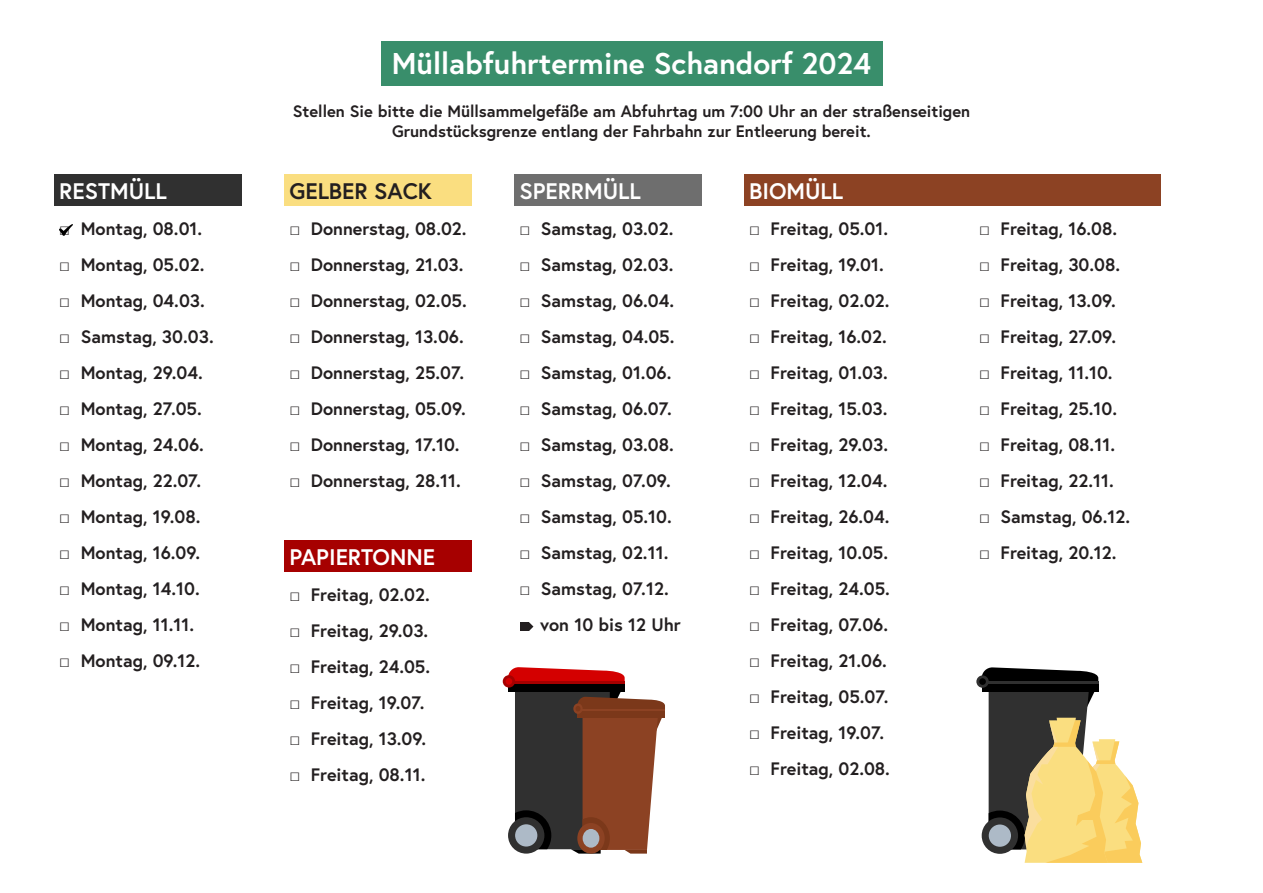
<style>
.page{position:relative;width:1263px;height:893px;background:#fff}
.page>*{position:absolute;margin:0;border:0;box-sizing:border-box;transform-origin:0 0}
.t1{font:700 30px "Europa";color:#fff}
.t2{font:700 22.5px "Europa";color:#fff}
.t3{font:700 22.5px "Europa";color:#231f20}
.t4{font:700 18px "Europa";color:#231f20}
.t5{font:700 16.5px/19.8px "Europa";color:#231f20;text-align:center}
.s1{font-family:"Arial"}
</style>
<div class="page">
<div style="left:54px;top:174px;width:187px;height:32px;background:#303030"></div>
<div style="left:381px;top:41px;width:501px;height:45px;background:#398e6b"></div>
<div style="left:284px;top:540px;width:187px;height:31px;background:#a60000"></div>
<div style="left:514px;top:174px;width:187px;height:32px;background:#6e6e6e"></div>
<div style="left:744px;top:174px;width:416px;height:32px;background:#8c4223"></div>
<div style="left:284px;top:174px;width:187px;height:32px;background:#fade80"></div>
<div style="left:982px;top:817px;width:36px;height:37px;background:#303030;border-radius:50%"></div>
<div style="left:982px;top:683px;width:116px;height:9px;background:#000"></div>
<svg style="left:982px;top:667px;width:116px;height:15px"></svg>
<svg style="left:976px;top:675px;width:13px;height:13px"></svg>
<div style="left:979px;top:678px;width:7px;height:7px;background:#000;border-radius:50%"></div>
<hr style="left:987px;top:682px;width:111px;height:2px;background:#303030">
<div style="left:508px;top:817px;width:36px;height:37px;background:#303030;border-radius:50%"></div>
<div style="left:508px;top:683px;width:117px;height:9px;background:#000"></div>
<svg style="left:508px;top:667px;width:117px;height:14px"></svg>
<svg style="left:503px;top:675px;width:12px;height:12px"></svg>
<div style="left:506px;top:678px;width:6px;height:7px;background:#d40000;border-radius:50%"></div>
<hr style="left:513px;top:681px;width:112px;height:3px;background:#a60000">
<svg style="left:515px;top:692px;width:150px;height:162px"></svg>
<hr style="left:581px;top:709px;width:84px;height:2px;background:#8c4223">
<svg style="left:989px;top:689px;width:153px;height:174px"></svg>
<div style="left:521px;top:622px;width:8px;height:9px;background:#231f20"></div>
<svg style="left:529px;top:622px;width:4px;height:9px"></svg>
<svg style="left:59px;top:224px;width:14px;height:12px"></svg>
<p class="t2" style="left:59px;top:176px;width:109px">RESTMÜLL</p>
<p class="t4" style="left:59px;top:216px;width:144px"><span class="s1">□</span> Montag, 08.01.</p>
<p class="t4" style="left:59px;top:252px;width:147px"><span class="s1">□</span> Montag, 05.02.</p>
<p class="t4" style="left:59px;top:288px;width:147px"><span class="s1">□</span> Montag, 04.03.</p>
<p class="t4" style="left:59px;top:324px;width:156px"><span class="s1">□</span> Samstag, 30.03.</p>
<p class="t4" style="left:59px;top:360px;width:145px"><span class="s1">□</span> Montag, 29.04.</p>
<p class="t4" style="left:59px;top:396px;width:144px"><span class="s1">□</span> Montag, 27.05.</p>
<p class="t4" style="left:59px;top:432px;width:146px"><span class="s1">□</span> Montag, 24.06.</p>
<p class="t4" style="left:59px;top:468px;width:144px"><span class="s1">□</span> Montag, 22.07.</p>
<p class="t4" style="left:59px;top:504px;width:143px"><span class="s1">□</span> Montag, 19.08.</p>
<p class="t4" style="left:59px;top:540px;width:142px"><span class="s1">□</span> Montag, 16.09.</p>
<p class="t4" style="left:59px;top:576px;width:142px"><span class="s1">□</span> Montag, 14.10.</p>
<p class="t4" style="left:59px;top:612px;width:136px"><span class="s1">□</span> Montag, 11.11.</p>
<p class="t4" style="left:59px;top:648px;width:142px"><span class="s1">□</span> Montag, 09.12.</p>
<p class="t1" style="left:392px;top:43px;width:481px">Müllabfuhrtermine Schandorf 2024</p>
<p class="t5" style="left:293px;top:101px;width:679px">Stellen Sie bitte die Müllsammelgefäße am Abfuhrtag um 7:00 Uhr an der straßenseitigen<br>Grundstücksgrenze entlang der Fahrbahn zur Entleerung bereit.</p>
<p class="t3" style="left:289px;top:176px;width:144px">GELBER SACK</p>
<p class="t4" style="left:289px;top:216px;width:179px"><span class="s1">□</span> Donnerstag, 08.02.</p>
<p class="t4" style="left:289px;top:252px;width:176px"><span class="s1">□</span> Donnerstag, 21.03.</p>
<p class="t4" style="left:289px;top:288px;width:179px"><span class="s1">□</span> Donnerstag, 02.05.</p>
<p class="t4" style="left:289px;top:324px;width:176px"><span class="s1">□</span> Donnerstag, 13.06.</p>
<p class="t4" style="left:289px;top:360px;width:176px"><span class="s1">□</span> Donnerstag, 25.07.</p>
<p class="t4" style="left:289px;top:396px;width:178px"><span class="s1">□</span> Donnerstag, 05.09.</p>
<p class="t4" style="left:289px;top:432px;width:172px"><span class="s1">□</span> Donnerstag, 17.10.</p>
<p class="t4" style="left:289px;top:468px;width:173px"><span class="s1">□</span> Donnerstag, 28.11.</p>
<p class="t2" style="left:289px;top:541px;width:147px">PAPIERTONNE</p>
<p class="t4" style="left:289px;top:582px;width:142px"><span class="s1">□</span> Freitag, 02.02.</p>
<p class="t4" style="left:289px;top:618px;width:140px"><span class="s1">□</span> Freitag, 29.03.</p>
<p class="t4" style="left:289px;top:654px;width:142px"><span class="s1">□</span> Freitag, 24.05.</p>
<p class="t4" style="left:289px;top:690px;width:137px"><span class="s1">□</span> Freitag, 19.07.</p>
<p class="t4" style="left:289px;top:726px;width:138px"><span class="s1">□</span> Freitag, 13.09.</p>
<p class="t4" style="left:289px;top:762px;width:137px"><span class="s1">□</span> Freitag, 08.11.</p>
<p class="t2" style="left:519px;top:176px;width:123px">SPERRMÜLL</p>
<p class="t4" style="left:519px;top:216px;width:156px"><span class="s1">□</span> Samstag, 03.02.</p>
<p class="t4" style="left:519px;top:252px;width:156px"><span class="s1">□</span> Samstag, 02.03.</p>
<p class="t4" style="left:519px;top:288px;width:156px"><span class="s1">□</span> Samstag, 06.04.</p>
<p class="t4" style="left:519px;top:324px;width:157px"><span class="s1">□</span> Samstag, 04.05.</p>
<p class="t4" style="left:519px;top:360px;width:154px"><span class="s1">□</span> Samstag, 01.06.</p>
<p class="t4" style="left:519px;top:396px;width:154px"><span class="s1">□</span> Samstag, 06.07.</p>
<p class="t4" style="left:519px;top:432px;width:156px"><span class="s1">□</span> Samstag, 03.08.</p>
<p class="t4" style="left:519px;top:468px;width:153px"><span class="s1">□</span> Samstag, 07.09.</p>
<p class="t4" style="left:519px;top:504px;width:154px"><span class="s1">□</span> Samstag, 05.10.</p>
<p class="t4" style="left:519px;top:540px;width:150px"><span class="s1">□</span> Samstag, 02.11.</p>
<p class="t4" style="left:519px;top:576px;width:151px"><span class="s1">□</span> Samstag, 07.12.</p>
<p class="t4" style="left:519px;top:612px;width:163px"><span class="s1">□</span> von 10 bis 12 Uhr</p>
<p class="t2" style="left:749px;top:176px;width:95px">BIOMÜLL</p>
<p class="t4" style="left:749px;top:216px;width:141px"><span class="s1">□</span> Freitag, 05.01.</p>
<p class="t4" style="left:749px;top:252px;width:136px"><span class="s1">□</span> Freitag, 19.01.</p>
<p class="t4" style="left:749px;top:288px;width:142px"><span class="s1">□</span> Freitag, 02.02.</p>
<p class="t4" style="left:749px;top:324px;width:139px"><span class="s1">□</span> Freitag, 16.02.</p>
<p class="t4" style="left:749px;top:360px;width:140px"><span class="s1">□</span> Freitag, 01.03.</p>
<p class="t4" style="left:749px;top:396px;width:140px"><span class="s1">□</span> Freitag, 15.03.</p>
<p class="t4" style="left:749px;top:432px;width:140px"><span class="s1">□</span> Freitag, 29.03.</p>
<p class="t4" style="left:749px;top:468px;width:140px"><span class="s1">□</span> Freitag, 12.04.</p>
<p class="t4" style="left:749px;top:504px;width:142px"><span class="s1">□</span> Freitag, 26.04.</p>
<p class="t4" style="left:749px;top:540px;width:141px"><span class="s1">□</span> Freitag, 10.05.</p>
<p class="t4" style="left:749px;top:576px;width:142px"><span class="s1">□</span> Freitag, 24.05.</p>
<p class="t4" style="left:749px;top:612px;width:141px"><span class="s1">□</span> Freitag, 07.06.</p>
<p class="t4" style="left:749px;top:648px;width:139px"><span class="s1">□</span> Freitag, 21.06.</p>
<p class="t4" style="left:749px;top:684px;width:141px"><span class="s1">□</span> Freitag, 05.07.</p>
<p class="t4" style="left:749px;top:720px;width:137px"><span class="s1">□</span> Freitag, 19.07.</p>
<p class="t4" style="left:749px;top:756px;width:142px"><span class="s1">□</span> Freitag, 02.08.</p>
<p class="t4" style="left:979px;top:216px;width:140px"><span class="s1">□</span> Freitag, 16.08.</p>
<p class="t4" style="left:979px;top:252px;width:143px"><span class="s1">□</span> Freitag, 30.08.</p>
<p class="t4" style="left:979px;top:288px;width:138px"><span class="s1">□</span> Freitag, 13.09.</p>
<p class="t4" style="left:979px;top:324px;width:139px"><span class="s1">□</span> Freitag, 27.09.</p>
<p class="t4" style="left:979px;top:360px;width:135px"><span class="s1">□</span> Freitag, 11.10.</p>
<p class="t4" style="left:979px;top:396px;width:140px"><span class="s1">□</span> Freitag, 25.10.</p>
<p class="t4" style="left:979px;top:432px;width:137px"><span class="s1">□</span> Freitag, 08.11.</p>
<p class="t4" style="left:979px;top:468px;width:136px"><span class="s1">□</span> Freitag, 22.11.</p>
<p class="t4" style="left:979px;top:504px;width:153px"><span class="s1">□</span> Samstag, 06.12.</p>
<p class="t4" style="left:979px;top:540px;width:139px"><span class="s1">□</span> Freitag, 20.12.</p>
</div>
